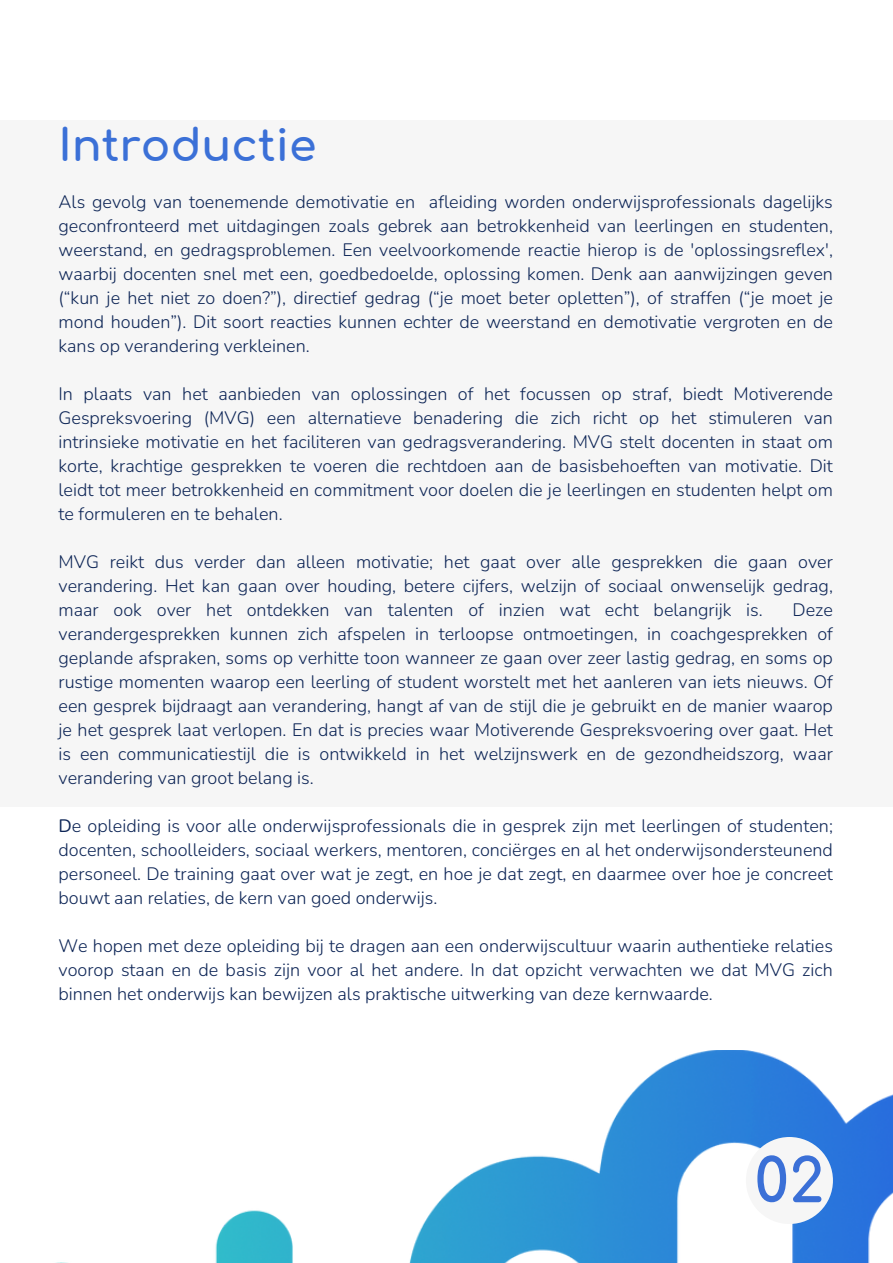
<style>
.page{position:relative;width:893px;height:1263px;background:#fff}
.page>*{position:absolute;margin:0;border:0;box-sizing:border-box;transform-origin:0 0}
.t1{font:700 60px "Comfortaa";color:#3b70d7}
.t2{font:700 44px "Comfortaa";color:#3b70d7}
.t3{font:300 18px/24px "Nunito";color:#0d2556;text-align:justify}
.s1{font-weight:400}
</style>
<div class="page">
<div style="left:0;top:120px;width:892px;height:687px;background:#f6f6f6"></div>
<img style="left:56px;top:1050px;width:836px;height:213px">
<div style="left:746px;top:1137px;width:86px;height:87px;background:#f6f6f6;border-radius:50%"></div>
<p class="t2" style="left:58px;top:122px;width:259px">Introductie</p>
<p class="t3" style="left:58px;top:190px;width:775px">Als gevolg van toenemende demotivatie en afleiding worden onderwijsprofessionals dagelijks geconfronteerd met uitdagingen zoals gebrek aan betrokkenheid van leerlingen en studenten, weerstand, en gedragsproblemen. Een veelvoorkomende reactie hierop is de 'oplossingsreflex', waarbij docenten snel met een, goedbedoelde, oplossing komen. Denk aan aanwijzingen geven (“kun je het niet zo doen?”), directief gedrag (“je moet beter opletten”), of straffen (“je moet je mond houden”). Dit soort reacties kunnen echter de weerstand en demotivatie vergroten en de kans op verandering verkleinen.</p>
<p class="t3" style="left:58px;top:382px;width:775px">In plaats van het aanbieden van oplossingen of het focussen op straf, biedt Motiverende Gespreksvoering (MVG) een alternatieve benadering die zich richt op het stimuleren van intrinsieke motivatie en het faciliteren van gedragsverandering. MVG stelt docenten in staat om korte, krachtige gesprekken te voeren die rechtdoen aan de basisbehoeften van motivatie. Dit leidt tot meer betrokkenheid en commitment voor doelen die je leerlingen en studenten helpt om te formuleren en te behalen.</p>
<p class="t3" style="left:58px;top:550px;width:775px">MVG reikt dus verder dan alleen motivatie; het gaat over alle gesprekken die gaan over verandering. Het kan gaan over houding, betere cijfers, welzijn of sociaal onwenselijk gedrag, maar ook over het ontdekken van talenten of inzien wat echt belangrijk is.</p>
<p class="t3" style="left:58px;top:598px;width:775px;text-indent:734px">Deze verandergesprekken kunnen zich afspelen in terloopse ontmoetingen, in coachgesprekken of geplande afspraken, soms op verhitte toon wanneer ze gaan over zeer lastig gedrag, en soms op rustige momenten waarop een leerling of student worstelt met het aanleren van iets nieuws. Of een gesprek bijdraagt aan verandering, hangt af van de stijl die je gebruikt en de manier waarop je het gesprek laat verlopen. En dat is precies waar Motiverende Gespreksvoering over gaat. Het is een communicatiestijl die is ontwikkeld in het welzijnswerk en de gezondheidszorg, waar verandering van groot belang is.</p>
<p class="t3" style="left:58px;top:814px;width:775px"><span class="s1">D</span>e opleiding is voor alle onderwijsprofessionals die in gesprek zijn met leerlingen of studenten; docenten, schoolleiders, sociaal werkers, mentoren, conciërges en al het onderwijsondersteunend personeel. De training gaat over wat je zegt, en hoe je dat zegt, en daarmee over hoe je concreet bouwt aan relaties, de kern van goed onderwijs.</p>
<p class="t3" style="left:58px;top:934px;width:775px">We hopen met deze opleiding bij te dragen aan een onderwijscultuur waarin authentieke relaties voorop staan en de basis zijn voor al het andere. In dat opzicht verwachten we dat MVG zich binnen het onderwijs kan bewijzen als praktische uitwerking van deze kernwaarde.</p>
<p class="t1" style="left:754px;top:1149px;width:71px">02</p>
</div>
